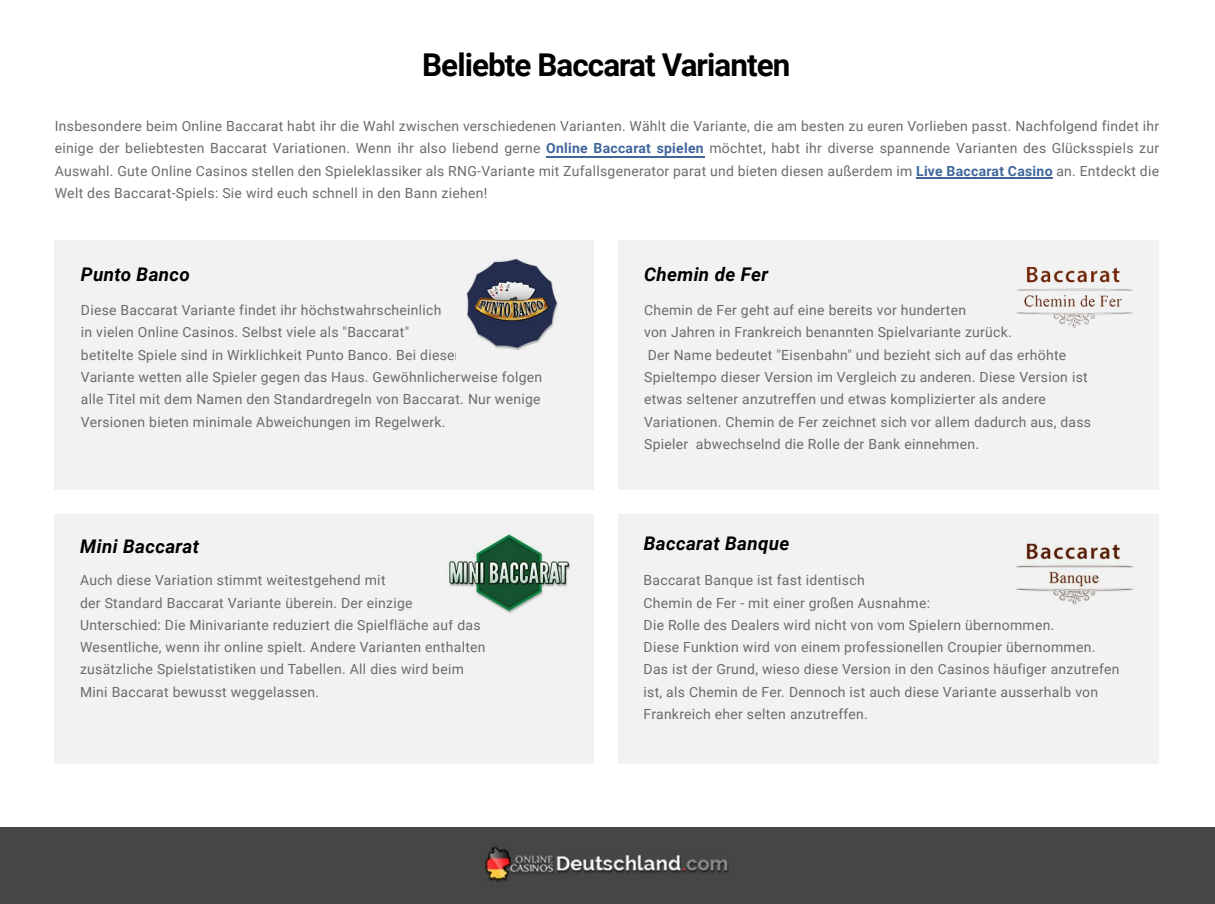
<style>
.page{position:relative;width:1215px;height:904px;background:#fff}
.page>*{position:absolute;margin:0;border:0;box-sizing:border-box;transform-origin:0 0}
.t1{font:700 31.5px "Roboto";letter-spacing:-.03em;color:#000}
.t2{font:italic 700 18.75px "Roboto";letter-spacing:.02em;color:#000}
.t3{font:13.95px/22.4px "Roboto";letter-spacing:.02em;color:#6b6b6b}
.s1{font-weight:700;color:#40669b}
</style>
<div class="page">
<div style="left:54px;top:240px;width:540px;height:249px;background:#f2f2f2"></div>
<div style="left:54px;top:514px;width:540px;height:250px;background:#f2f2f2"></div>
<div style="left:619px;top:240px;width:540px;height:249px;background:#f2f2f2"></div>
<div style="left:619px;top:514px;width:540px;height:250px;background:#f2f2f2"></div>
<hr style="left:916px;top:178px;width:136px;height:1px;background:#40669b">
<hr style="left:546px;top:156px;width:159px;height:1px;background:#40669b">
<img style="left:467px;top:259px;width:91px;height:91px">
<img style="left:447px;top:534px;width:124px;height:79px">
<img style="left:1017px;top:267px;width:116px;height:60px">
<img style="left:1016px;top:537px;width:118px;height:68px">
<div style="left:0;top:828px;width:1215px;height:76px;background:#464646"></div>
<h2 class="t1" style="left:422px;top:43px;width:370px">Beliebte Baccarat Varianten</h2>
<p class="t3" style="left:55px;top:114px;width:1106px;text-align:justify">Insbesondere beim Online Baccarat habt ihr die Wahl zwischen verschiedenen Varianten. Wählt die Variante, die am besten zu euren Vorlieben passt. Nachfolgend findet ihr einige der beliebtesten Baccarat Variationen. Wenn ihr also liebend gerne <span class="s1">Online Baccarat spielen</span> möchtet, habt ihr diverse spannende Varianten des Glücksspiels zur Auswahl. Gute Online Casinos stellen den Spieleklassiker als RNG-Variante mit Zufallsgenerator parat und bieten diesen außerdem im <span class="s1">Live Baccarat Casino</span> an. Entdeckt die</p>
<p class="t3" style="left:55px;top:181px;width:434px">Welt des Baccarat-Spiels: Sie wird euch schnell in den Bann ziehen!</p>
<h4 class="t2" style="left:81px;top:261px;width:111px">Punto Banco</h4>
<p class="t3" style="left:81px;top:298px;width:463px">Diese Baccarat Variante findet ihr höchstwahrscheinlich<br>in vielen Online Casinos. Selbst viele als "Baccarat"<br>betitelte Spiele sind in Wirklichkeit Punto Banco. Bei dieser<br>Variante wetten alle Spieler gegen das Haus. Gewöhnlicherweise folgen alle Titel mit dem Namen den Standardregeln von Baccarat. Nur wenige Versionen bieten minimale Abweichungen im Regelwerk.</p>
<h4 class="t2" style="left:80px;top:534px;width:120px">Mini Baccarat</h4>
<p class="t3" style="left:80px;top:568px;width:407px">Auch diese Variation stimmt weitestgehend mit<br>der Standard Baccarat Variante überein. Der einzige Unterschied: Die Minivariante reduziert die Spielfläche auf das Wesentliche, wenn ihr online spielt. Andere Varianten enthalten zusätzliche Spielstatistiken und Tabellen. All dies wird beim Mini Baccarat bewusst weggelassen.</p>
<h4 class="t2" style="left:644px;top:261px;width:126px">Chemin de Fer</h4>
<p class="t3" style="left:644px;top:298px;width:449px">Chemin de Fer geht auf eine bereits vor hunderten<br>von Jahren in Frankreich benannten Spielvariante zurück.<br>Der Name bedeutet "Eisenbahn" und bezieht sich auf das erhöhte Spieltempo dieser Version im Vergleich zu anderen. Diese Version ist etwas seltener anzutreffen und etwas komplizierter als andere Variationen. Chemin de Fer zeichnet sich vor allem dadurch aus, dass Spieler abwechselnd die Rolle der Bank einnehmen.</p>
<h4 class="t2" style="left:644px;top:531px;width:147px">Baccarat Banque</h4>
<p class="t3" style="left:644px;top:568px;width:477px">Baccarat Banque ist fast identisch<br>Chemin de Fer - mit einer großen Ausnahme:<br>Die Rolle des Dealers wird nicht von vom Spielern übernommen.<br>Diese Funktion wird von einem professionellen Croupier übernommen.<br>Das ist der Grund, wieso diese Version in den Casinos häufiger anzutrefen ist, als Chemin de Fer. Dennoch ist auch diese Variante ausserhalb von Frankreich eher selten anzutreffen.</p>
</div>
